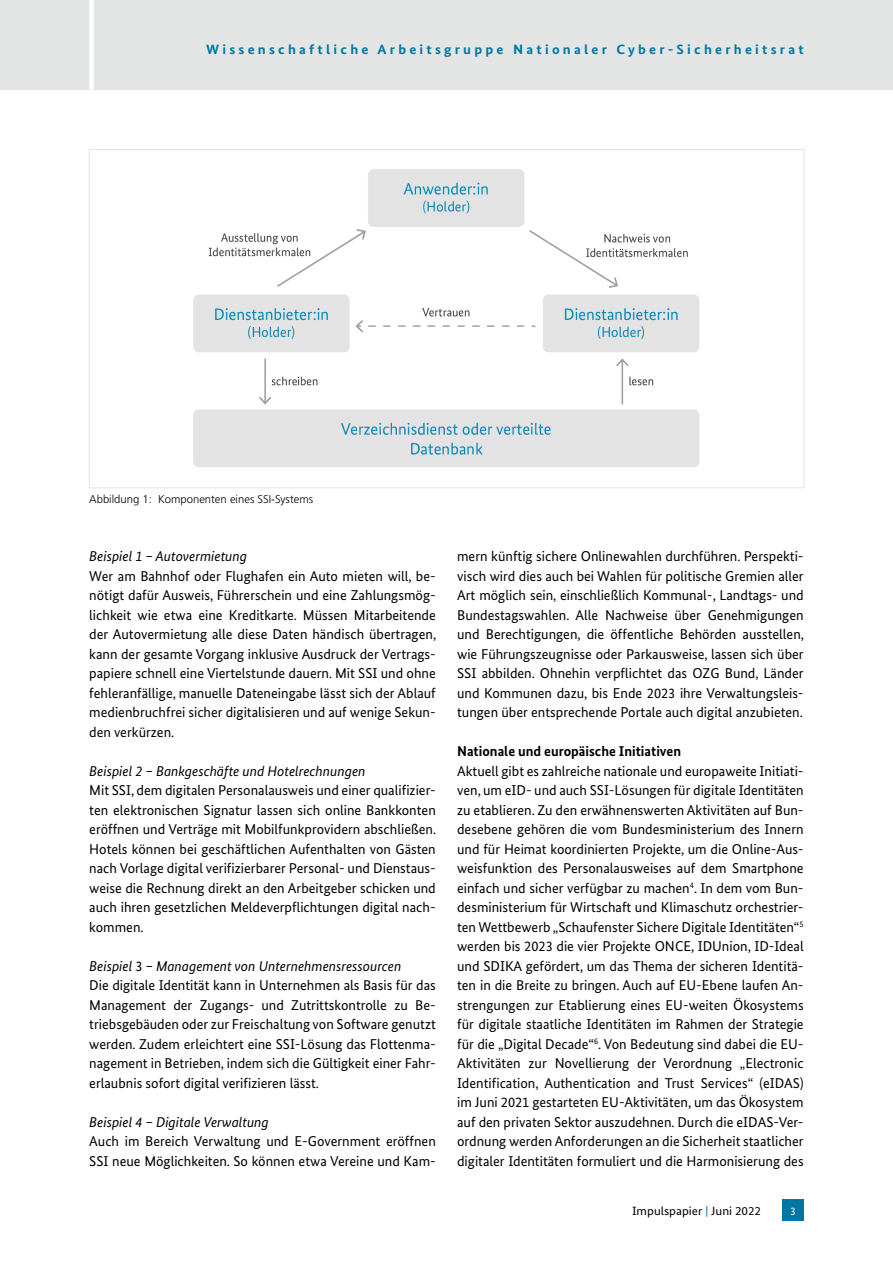
<style>
.page{position:relative;width:893px;height:1263px;background:#fff}
.page>*{position:absolute;margin:0;border:0;box-sizing:border-box;transform-origin:0 0}
.t1{font:14.25px/19.5px "Bundes Sans";color:#000;text-align:justify}
.t2{font:italic 14.25px "Bundes Sans";color:#000}
.t3{font:700 14.25px "Bundes Sans";color:#000}
.t4{font:700 13.5px "Bundes Sans";letter-spacing:.22em;color:#0076a0;scale:1.08 1}
.t5{font:12px "Bundes Sans";color:#000;scale:1.08 1}
.t6{font:300 11.25px "Frutiger LT Pro";color:#000}
.t7{font:11.25px "Bundes Sans";color:#fff}
.s1{font-style:normal}
.s2{color:#0076a0}
</style>
<div class="page">
<div style="left:782px;top:1199px;width:22px;height:21px;background:#0076a0"></div>
<div style="left:0;top:0;width:893px;height:89px;background:#e3e4e4"></div>
<div style="left:89px;top:0;width:5px;height:89px;background:#fff"></div>
<img style="left:193px;top:169px;width:506px;height:298px">
<p class="t4" style="left:206px;top:41px;width:555px">Wissenschaftliche Arbeitsgruppe Nationaler Cyber-Sicherheitsrat</p>
<p class="t6" style="left:89px;top:492px;width:225px">Abbildung 1: Komponenten eines SSI-Systems</p>
<h2 class="t2" style="left:89px;top:547px;width:159px">Beispiel 1 − Autovermietung</h2>
<p class="t1" style="left:89px;top:566px;width:348px">Wer am Bahnhof oder Flughafen ein Auto mieten will, be&shy;nötigt dafür Ausweis, Führerschein und eine Zahlungsmög&shy;lichkeit wie etwa eine Kreditkarte. Müssen Mitarbeitende der Autovermietung alle diese Daten händisch übertragen, kann der gesamte Vorgang inklusive Ausdruck der Vertrags&shy;papiere schnell eine Viertelstunde dauern. Mit SSI und ohne fehleranfällige, manuelle Dateneingabe lässt sich der Ablauf medienbruchfrei sicher digitalisieren und auf wenige Sekun&shy;den verkürzen.</p>
<h2 class="t2" style="left:89px;top:762px;width:278px">Beispiel 2 − Bankgeschäfte und Hotelrechnungen</h2>
<p class="t1" style="left:89px;top:780px;width:348px">Mit SSI, dem digitalen Personalausweis und einer qualifizier&shy;ten elektronischen Signatur lassen sich online Bankkonten eröffnen und Verträge mit Mobilfunkprovidern abschließen.<br>Hotels können bei geschäftlichen Aufenthalten von Gästen nach Vorlage digital verifizierbarer Personal- und Dienstaus&shy;weise die Rechnung direkt an den Arbeitgeber schicken und auch ihren gesetzlichen Meldeverpflichtungen digital nach&shy;kommen.</p>
<h2 class="t2" style="left:89px;top:957px;width:314px">Beispiel <span class="s1">3</span> − Management von Unternehmensressourcen</h2>
<p class="t1" style="left:89px;top:975px;width:348px">Die digitale Identität kann in Unternehmen als Basis für das Management der Zugangs- und Zutrittskontrolle zu Be&shy;triebsgebäuden oder zur Freischaltung von Software genutzt werden. Zudem erleichtert eine SSI-Lösung das Flottenma&shy;nagement in Betrieben, indem sich die Gültigkeit einer Fahr&shy;erlaubnis sofort digital verifizieren lässt.</p>
<h2 class="t2" style="left:89px;top:1113px;width:181px">Beispiel 4 − Digitale Verwaltung</h2>
<p class="t1" style="left:89px;top:1131px;width:348px">Auch im Bereich Verwaltung und E-Government eröffnen<br>SSI neue Möglichkeiten. So können etwa Vereine und Kam-</p>
<p class="t1" style="left:457px;top:546px;width:348px">mern künftig sichere Onlinewahlen durchführen. Perspekti&shy;visch wird dies auch bei Wahlen für politische Gremien aller Art möglich sein, einschließlich Kommunal-, Landtags- und Bundestagswahlen. Alle Nachweise über Genehmigungen und Berechtigungen, die öffentliche Behörden ausstellen, wie Führungszeugnisse oder Parkausweise, lassen sich über SSI abbilden. Ohnehin verpflichtet das OZG Bund, Länder und Kommunen dazu, bis Ende 2023 ihre Verwaltungsleis&shy;tungen über entsprechende Portale auch digital anzubieten.</p>
<h2 class="t3" style="left:457px;top:742px;width:225px">Nationale und europäische Initiativen</h2>
<p class="t1" style="left:457px;top:761px;width:348px">Aktuell gibt es zahlreiche nationale und europaweite Initiati&shy;ven, um eID- und auch SSI-Lösungen für digitale Identitäten zu etablieren. Zu den erwähnenswerten Aktivitäten auf Bun&shy;desebene gehören die vom Bundesministerium des Innern und für Heimat koordinierten Projekte, um die Online-Aus&shy;weisfunktion des Personalausweises auf dem Smartphone einfach und sicher verfügbar zu machen<sup>4</sup>. In dem vom Bun&shy;desministerium für Wirtschaft und Klimaschutz orchestrier&shy;ten Wettbewerb „Schaufenster Sichere Digitale Identitäten“<sup>5 </sup>werden bis 2023 die vier Projekte ONCE, IDUnion, ID-Ideal und SDIKA gefördert, um das Thema der sicheren Identitä&shy;ten in die Breite zu bringen. Auch auf EU-Ebene laufen An&shy;strengungen zur Etablierung eines EU-weiten Ökosystems für digitale staatliche Identitäten im Rahmen der Strategie für die „Digital Decade“<sup>6</sup>. Von Bedeutung sind dabei die EU-Aktivitäten zur Novellierung der Verordnung „Electronic Identification, Authentication and Trust Services“ (eIDAS) im Juni 2021 gestarteten EU-Aktivitäten, um das Ökosystem auf den privaten Sektor auszudehnen. Durch die eIDAS-Ver&shy;ordnung werden Anforderungen an die Sicherheit staatlicher digitaler Identitäten formuliert und die Harmonisierung des</p>
<p class="t5" style="left:632px;top:1204px;width:121px">Impulspapier <span class="s2">|</span> Juni 2022</p>
<p class="t7" style="left:790px;top:1204px;width:7px">3</p>
</div>
